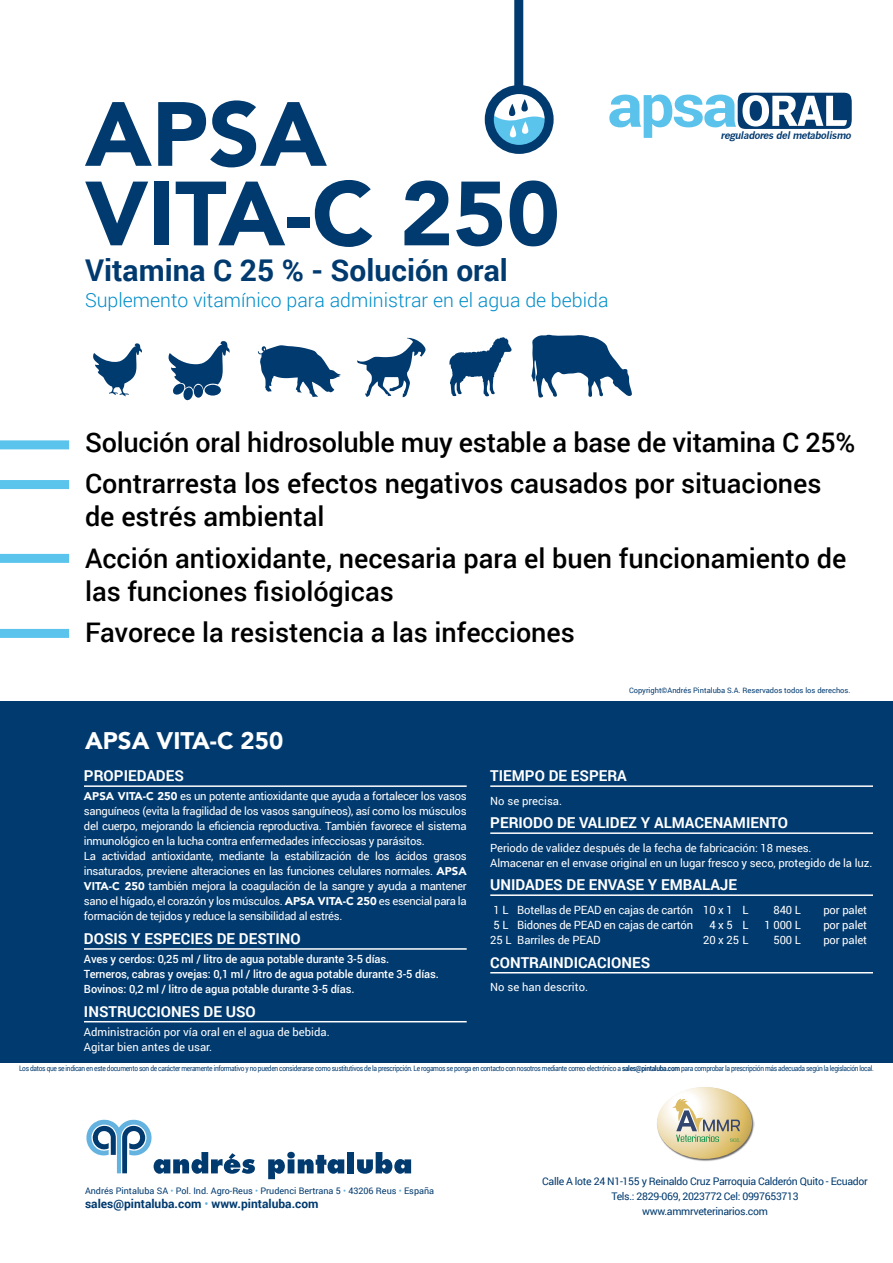
<style>
.page{position:relative;width:893px;height:1263px;background:#fff}
.page>*{position:absolute;margin:0;border:0;box-sizing:border-box;transform-origin:0 0}
.t1{font:900 90px "Avenir";color:#003a6f}
.t2{font:700 30px "Roboto";color:#003a6f}
.PUNTOS{font:500 27px/33px "Roboto";color:#000}
.t3{font:900 24px "Avenir";color:#fff}
.t4{font:300 19.5px "Roboto";color:#008dc9}
.t5{font:700 15px "Roboto";color:#fff}
.t6{font:700 12px "Roboto";color:#003a6f}
.t7{font:11.4px "Roboto";letter-spacing:-.015em;color:#fff}
.t8{font:11.25px/15px "Roboto";letter-spacing:-.01em;color:#fff;text-align:justify}
.t9{font:500 11.25px "Roboto";letter-spacing:-.01em;color:#fff}
.t10{font:10.5px "Roboto";letter-spacing:-.03em;color:#003a6f}
.t11{font:italic 700 10.2px "News Gothic";color:#033a70}
.t12{font:9px "Roboto";color:#003a6f}
.t13{font:7.5px "Roboto";letter-spacing:-.05em;color:#003a6f;scale:.88 1}
.t14{font:7.5px "Roboto";color:#003a6f}
.s1{font-family:"Avenir";font-weight:900}
.s2{font-weight:700}
.s3{color:#63b2df}
.s4{font-weight:400;color:#63b2df}
</style>
<div class="page">
<div style="left:0;top:702px;width:893px;height:361px;background:#003a6f"></div>
<div style="left:0;top:440px;width:69px;height:9px;background:#5bc4ec"></div>
<div style="left:0;top:554px;width:69px;height:9px;background:#5bc4ec"></div>
<div style="left:0;top:629px;width:69px;height:9px;background:#5bc4ec"></div>
<div style="left:0;top:480px;width:69px;height:9px;background:#5bc4ec"></div>
<svg style="left:357px;top:338px;width:69px;height:59px"></svg>
<svg style="left:449px;top:337px;width:63px;height:59px"></svg>
<hr style="left:84px;top:785px;width:383px;height:2px;background:#fff">
<hr style="left:84px;top:948px;width:383px;height:2px;background:#fff">
<hr style="left:84px;top:1021px;width:383px;height:1px;background:#fff">
<hr style="left:490px;top:785px;width:383px;height:2px;background:#fff">
<hr style="left:490px;top:832px;width:383px;height:2px;background:#fff">
<hr style="left:490px;top:894px;width:383px;height:2px;background:#fff">
<hr style="left:490px;top:972px;width:383px;height:1px;background:#fff">
<svg style="left:531px;top:335px;width:101px;height:63px"></svg>
<div style="left:514px;top:0;width:9px;height:86px;background:#003a6f"></div>
<div style="left:485px;top:85px;width:69px;height:69px;border:9px solid #003a6f;border-radius:50%"></div>
<svg style="left:489px;top:99px;width:60px;height:50px"></svg>
<svg style="left:258px;top:345px;width:83px;height:52px"></svg>
<svg style="left:169px;top:341px;width:61px;height:60px"></svg>
<div style="left:205px;top:385px;width:16px;height:11px;background:#003a6f;border-radius:50%"></div>
<svg style="left:93px;top:343px;width:49px;height:53px"></svg>
<svg style="left:609px;top:93px;width:243px;height:45px"></svg>
<img style="left:690px;top:1114px;width:65px;height:47px">
<svg style="left:657px;top:1087px;width:95px;height:72px"></svg>
<svg style="left:268px;top:1152px;width:76px;height:27px"></svg>
<div style="left:347px;top:1152px;width:7px;height:21px;background:#003a6f"></div>
<svg style="left:357px;top:1152px;width:54px;height:22px"></svg>
<svg style="left:86px;top:1120px;width:169px;height:54px"></svg>
<p class="t1" style="left:85px;top:57px;width:243px">APSA</p>
<p class="t1" style="left:85px;top:137px;width:476px">VITA-C 250</p>
<p class="t2" style="left:85px;top:249px;width:424px">Vitamina C 25 % - Solución oral</p>
<p class="t4" style="left:85px;top:286px;width:525px">Suplemento vitamínico para administrar en el agua de bebida</p>
<p class="t11" style="left:720px;top:129px;width:134px">reguladoresdelmetabolismo</p>
<p class="PUNTOS" style="left:85px;top:424px;width:772px">Solución oral hidrosoluble muy estable a base de vitamina C 25%</p>
<p class="PUNTOS" style="left:85px;top:466px;width:738px">Contrarresta los efectos negativos causados por situaciones de estrés ambiental</p>
<p class="PUNTOS" style="left:85px;top:540px;width:763px">Acción antioxidante, necesaria para el buen funcionamiento de las funciones fisiológicas</p>
<p class="PUNTOS" style="left:85px;top:615px;width:491px">Favorece la resistencia a las infecciones</p>
<p class="t3" style="left:85px;top:720px;width:200px">APSA VITA-C 250</p>
<p class="t5" style="left:84px;top:765px;width:101px">PROPIEDADES</p>
<p class="t8" style="left:84px;top:788px;width:384px"><span class="s1">APSA VITA-C 250</span> es un potente antioxidante que ayuda a fortalecer los vasos sanguíneos (evita la fragilidad de los vasos sanguíneos), así como los músculos del cuerpo, mejorando la eficiencia reproductiva. También favorece el sistema inmunológico en la lucha contra enfermedades infecciosas y parásitos.</p>
<p class="t8" style="left:84px;top:848px;width:384px">La actividad antioxidante, mediante la estabilización de los ácidos grasos insaturados, previene alteraciones en las funciones celulares normales. <span class="s1">APSA VITA-C 250</span> también mejora la coagulación de la sangre y ayuda a mantener sano el hígado, el corazón y los músculos. <span class="s1">APSA VITA-C 250</span> es esencial para la formación de tejidos y reduce la sensibilidad al estrés.</p>
<p class="t5" style="left:84px;top:928px;width:218px">DOSIS Y ESPECIES DE DESTINO</p>
<p class="t9" style="left:84px;top:951px;width:307px">Aves y cerdos: 0,25 ml / litro de agua potable durante 3-5 días.</p>
<p class="t9" style="left:84px;top:966px;width:356px">Terneros, cabras y ovejas: 0,1 ml / litro de agua potable durante 3-5 días.</p>
<p class="t9" style="left:84px;top:981px;width:272px">Bovinos: 0,2 ml / litro de agua potable durante 3-5 días.</p>
<p class="t5" style="left:84px;top:1001px;width:173px">INSTRUCCIONES DE USO</p>
<p class="t8" style="left:84px;top:1024px;width:247px">Administración por vía oral en el agua de bebida.</p>
<p class="t8" style="left:84px;top:1039px;width:130px">Agitar bien antes de usar.</p>
<p class="t14" style="left:629px;top:684px;width:223px">Copyright©Andrés Pintaluba S.A. Reservados todos los derechos.</p>
<p class="t5" style="left:490px;top:765px;width:138px">TIEMPO DE ESPERA</p>
<p class="t8" style="left:490px;top:793px;width:73px">No se precisa.</p>
<p class="t5" style="left:490px;top:812px;width:299px">PERIODO DE VALIDEZ Y ALMACENAMIENTO</p>
<p class="t8" style="left:490px;top:840px;width:323px">Periodo de validez después de la fecha de fabricación: 18 meses.</p>
<p class="t8" style="left:490px;top:855px;width:384px">Almacenar en el envase original en un lugar fresco y seco, protegido de la luz.</p>
<p class="t5" style="left:490px;top:874px;width:248px">UNIDADES DE ENVASE Y EMBALAJE</p>
<p class="t7" style="left:494px;top:902px;width:256px">1 L Botellas de PEAD en cajas de cartón 10 x 1 L</p>
<p class="t7" style="left:773px;top:902px;width:29px">840 L</p>
<p class="t7" style="left:823px;top:902px;width:45px">por palet</p>
<p class="t7" style="left:494px;top:917px;width:201px">5 L Bidones de PEAD en cajas de cartón</p>
<p class="t7" style="left:709px;top:917px;width:41px">4 x 5 L</p>
<p class="t7" style="left:765px;top:917px;width:38px">1 000 L</p>
<p class="t7" style="left:823px;top:917px;width:45px">por palet</p>
<p class="t7" style="left:490px;top:932px;width:112px">25 L Barriles de PEAD</p>
<p class="t7" style="left:703px;top:932px;width:47px">20 x 25 L</p>
<p class="t7" style="left:773px;top:932px;width:29px">500 L</p>
<p class="t7" style="left:823px;top:932px;width:45px">por palet</p>
<p class="t5" style="left:490px;top:952px;width:161px">CONTRAINDICACIONES</p>
<p class="t8" style="left:490px;top:979px;width:99px">No se han descrito.</p>
<p class="t13" style="left:19px;top:1063px;width:973px">Los datos que se indican en este documento son de carácter meramente informativo y no pueden considerarse como sustitutivos de la prescripción. Le rogamos se ponga en contacto con nosotros mediante correo electrónico a <span class="s2">sales@pintaluba.com</span> para comprobar la prescripción más adecuada según la legislación local.</p>
<p class="t12" style="left:85px;top:1184px;width:351px">Andrés Pintaluba SA <span class="s3">•</span> Pol. Ind. Agro-Reus <span class="s3">•</span> Prudenci Bertrana 5 <span class="s3">•</span> 43206 Reus <span class="s3">•</span> España</p>
<p class="t6" style="left:85px;top:1196px;width:235px">sales@pintaluba.com <span class="s4">•</span> www.pintaluba.com</p>
<p class="t10" style="left:542px;top:1174px;width:327px">Calle A lote 24 N1-155 y Reinaldo Cruz Parroquia Calderón Quito - Ecuador</p>
<p class="t10" style="left:611px;top:1189px;width:189px">Tels.: 2829-069, 2023772 Cel: 0997653713</p>
<p class="t10" style="left:642px;top:1204px;width:127px">www.ammrveterinarios.com</p>
</div>
